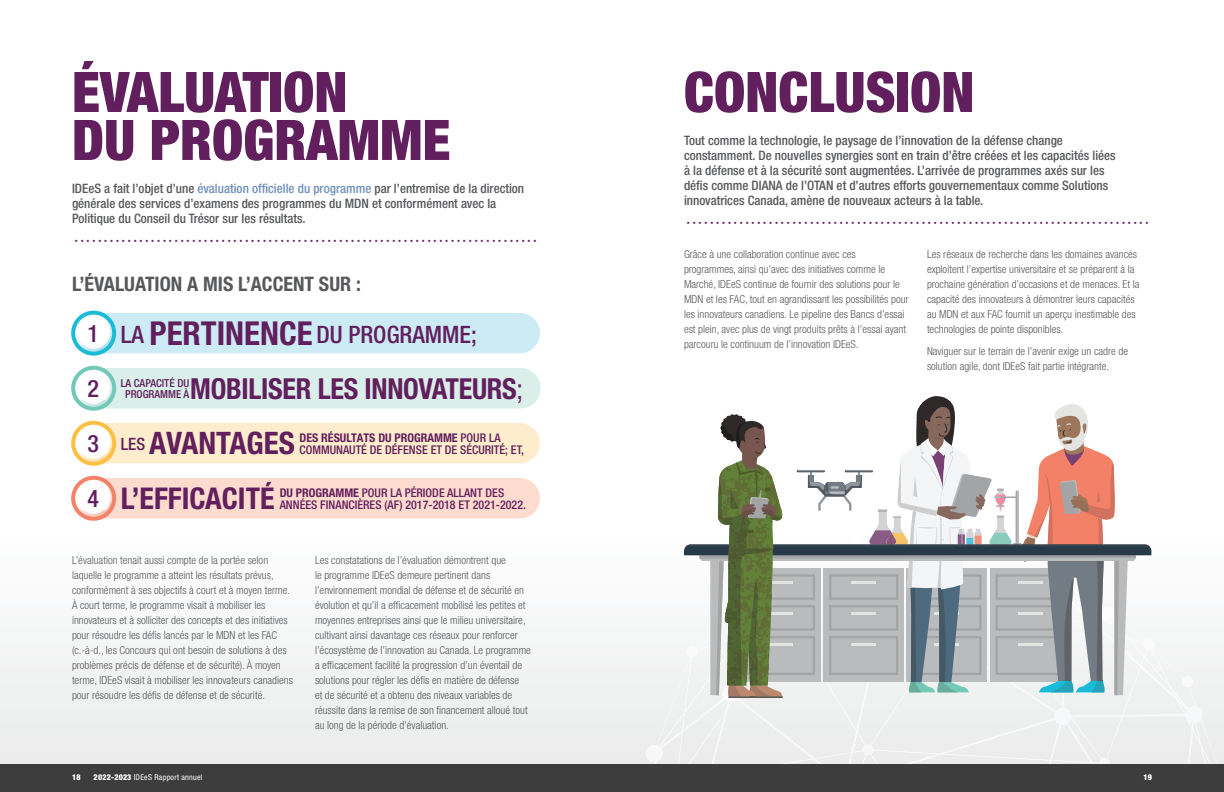
<style>
.page{position:relative;width:1224px;height:792px;background:#fff}
.page>*{position:absolute;margin:0;border:0;box-sizing:border-box;transform-origin:0 0}
.t1{font:900 condensed 56px/48px "Helvetica Neue LT Std";color:#611f5d}
.t2{font:700 condensed 31px "Helvetica Neue LT Std";color:#611f5d}
.t3{font:700 condensed 30px "Helvetica Neue LT Std";color:#611f5d}
.t4{font:700 condensed 29px "Helvetica Neue LT Std";letter-spacing:-.01em;color:#611f5d}
.t5{font:500 condensed 24px "Helvetica Neue LT Std";color:#611f5d}
.t6{font:700 condensed 20px "Helvetica Neue LT Std";color:#57585a}
.t7{font:500 condensed 13px/15px "Helvetica Neue LT Std";color:#57585a}
.t8{font:500 condensed 12px/11.9px "Helvetica Neue LT Std";color:#611f5d}
.t9{font:300 condensed 11px/15px "Helvetica Neue LT Std";color:#57585a}
.t10{font:500 condensed 11px/11px "Helvetica Neue LT Std";color:#611f5d;text-align:center}
.t11{font:condensed 8px "Helvetica Neue LT Std";letter-spacing:.03em;color:#fff}
.t12{font:900 condensed 8px "Helvetica Neue LT Std";color:#fff}
.t13{font:condensed 6px "Helvetica Neue LT Std";color:#611f5d}
.s1{color:#7090ba}
.s2{font-weight:700;font-size:33px}
.s3{font-weight:400}
.s4{font-weight:500;font-size:24px}
.s5{font-weight:500;font-size:17px}
.s6{font-weight:700}
.s7{font-weight:900}
</style>
<div class="page">
<svg style="left:1078px;top:549px;width:146px;height:215px"></svg>
<svg style="left:0;top:448px;width:612px;height:316px"></svg>
<div style="left:639px;top:643px;width:439px;height:121px;background:#edeeee"></div>
<svg style="left:684px;top:396px;width:467px;height:302px"></svg>
<div style="left:100px;top:313px;width:440px;height:40px;background:#cdebf4"></div>
<img style="left:77px;top:345px;width:17px;height:6px">
<img style="left:94px;top:345px;width:17px;height:8px">
<img style="left:73px;top:317px;width:41px;height:28px">
<div style="left:71px;top:311px;width:45px;height:45px;border:4px solid #1cbbd8;border-radius:50%"></div>
<div style="left:100px;top:368px;width:441px;height:41px;background:#dbefea"></div>
<img style="left:77px;top:400px;width:17px;height:6px">
<img style="left:94px;top:400px;width:17px;height:9px">
<img style="left:73px;top:372px;width:41px;height:28px">
<div style="left:71px;top:366px;width:45px;height:45px;border:4px solid #73c9b7;border-radius:50%"></div>
<div style="left:100px;top:423px;width:440px;height:41px;background:#feedcc"></div>
<img style="left:77px;top:455px;width:17px;height:9px">
<img style="left:94px;top:455px;width:17px;height:9px">
<img style="left:73px;top:427px;width:41px;height:28px">
<div style="left:71px;top:421px;width:45px;height:45px;border:4px solid #febf45;border-radius:50%"></div>
<img style="left:81px;top:478px;width:13px;height:4px">
<div style="left:94px;top:478px;width:446px;height:41px;background:#fddccf"></div>
<img style="left:77px;top:510px;width:17px;height:9px">
<img style="left:94px;top:510px;width:17px;height:9px">
<img style="left:73px;top:482px;width:41px;height:28px">
<div style="left:71px;top:476px;width:45px;height:45px;border:4px solid #f48269;border-radius:50%"></div>
<div style="left:0;top:764px;width:612px;height:28px;background:#3d3d3d"></div>
<div style="left:612px;top:764px;width:612px;height:28px;background:#3d3d3d"></div>
<h1 class="t1" style="left:72px;top:67px;width:380px">ÉVALUATION<br>DU PROGRAMME</h1>
<p class="t7" style="left:72px;top:181px;width:454px">IDEeS a fait l’objet d’une <span class="s1">évaluation officielle du programme</span> par l’entremise de la direction générale des services d’examens des programmes du MDN et conformément avec la<br>Politique du Conseil du Trésor sur les résultats.</p>
<p class="t13" style="left:75px;top:237px;width:463px">• • • • • • • • • • • • • • • • • • • • • • • • • • • • • • • • • • • • • • • • • • • • • • • • • • • • • • • • • • • • • • • • • • • • • • • • • • • • • • •</p>
<h3 class="t6" style="left:72px;top:271px;width:290px">L’ÉVALUATION A MIS L’ACCENT SUR :</h3>
<h3 class="t5" style="left:87px;top:320px;width:391px">1 LA <span class="s2">PERTINENCE</span> DU PROGRAMME;</h3>
<h3 class="t5" style="left:87px;top:374px;width:13px">2</h3>
<h3 class="t4" style="left:190px;top:371px;width:334px">MOBILISER LES INNOVATEURS<span class="s3">;</span></h3>
<h2 class="t2" style="left:87px;top:424px;width:209px"><span class="s4">3</span> <span class="s5">LES</span> AVANTAGES</h2>
<h3 class="t3" style="left:87px;top:480px;width:189px"><span class="s4">4</span> L’EFFICACITÉ</h3>
<p class="t10" style="left:121px;top:377px;width:70px">LA CAPACITÉ DU<br>PROGRAMME À</p>
<p class="t8" style="left:300px;top:431px;width:226px"><span class="s6">DES RÉSULTATS DU PROGRAMME</span> POUR LA<br>COMMUNAUTÉ DE DÉFENSE ET DE SÉCURITÉ; ET,</p>
<p class="t8" style="left:280px;top:486px;width:248px"><span class="s6">DU PROGRAMME</span> POUR LA PÉRIODE ALLANT DES<br>ANNÉES FINANCIÈRES (AF) 2017-2018 ET 2021-2022.</p>
<p class="t9" style="left:72px;top:552px;width:223px">L’évaluation tenait aussi compte de la portée selon laquelle le programme a atteint les résultats prévus, conformément à ses objectifs à court et à moyen terme.<br>À court terme, le programme visait à mobiliser les innovateurs et à solliciter des concepts et des initiatives pour résoudre les défis lancés par le MDN et les FAC (c.-à-d., les Concours qui ont besoin de solutions à des problèmes précis de défense et de sécurité). À moyen terme, IDEeS visait à mobiliser les innovateurs canadiens pour résoudre les défis de défense et de sécurité.</p>
<p class="t9" style="left:315px;top:552px;width:218px">Les constatations de l’évaluation démontrent que<br>le programme IDEeS demeure pertinent dans l’environnement mondial de défense et de sécurité en évolution et qu’il a efficacement mobilisé les petites et moyennes entreprises ainsi que le milieu universitaire, cultivant ainsi davantage ces réseaux pour renforcer l’écosystème de l’innovation au Canada. Le programme a efficacement facilité la progression d’un éventail de solutions pour régler les défis en matière de défense<br>et de sécurité et a obtenu des niveaux variables de réussite dans la remise de son financement alloué tout au long de la période d’évaluation.</p>
<h1 class="t1" style="left:684px;top:67px;width:292px">CONCLUSION</h1>
<p class="t7" style="left:684px;top:133px;width:433px">Tout comme la technologie, le paysage de l’innovation de la défense change constamment. De nouvelles synergies sont en train d’être créées et les capacités liées à la défense et à la sécurité sont augmentées. L’arrivée de programmes axés sur les défis comme DIANA de l’OTAN et d’autres efforts gouvernementaux comme Solutions innovatrices Canada, amène de nouveaux acteurs à la table.</p>
<p class="t13" style="left:687px;top:219px;width:463px">• • • • • • • • • • • • • • • • • • • • • • • • • • • • • • • • • • • • • • • • • • • • • • • • • • • • • • • • • • • • • • • • • • • • • • • • • • • • • • •</p>
<p class="t9" style="left:684px;top:247px;width:226px">Grâce à une collaboration continue avec ces programmes, ainsi qu’avec des initiatives comme le Marché, IDEeS continue de fournir des solutions pour le MDN et les FAC, tout en agrandissant les possibilités pour les innovateurs canadiens. Le pipeline des Bancs d’essai est plein, avec plus de vingt produits prêts à l’essai ayant parcouru le continuum de l’innovation IDEeS.</p>
<p class="t9" style="left:927px;top:247px;width:214px">Les réseaux de recherche dans les domaines avancés exploitent l’expertise universitaire et se préparent à la prochaine génération d’occasions et de menaces. Et la capacité des innovateurs à démontrer leurs capacités au MDN et aux FAC fournit un aperçu inestimable des technologies de pointe disponibles.</p>
<p class="t9" style="left:927px;top:344px;width:203px">Naviguer sur le terrain de l’avenir exige un cadre de solution agile, dont IDEeS fait partie intégrante.</p>
<p class="t12" style="left:72px;top:772px;width:10px">18</p>
<p class="t11" style="left:94px;top:772px;width:110px"><span class="s7">2022-2023</span> IDEeS Rapport annuel</p>
<p class="t12" style="left:1143px;top:772px;width:10px">19</p>
</div>
